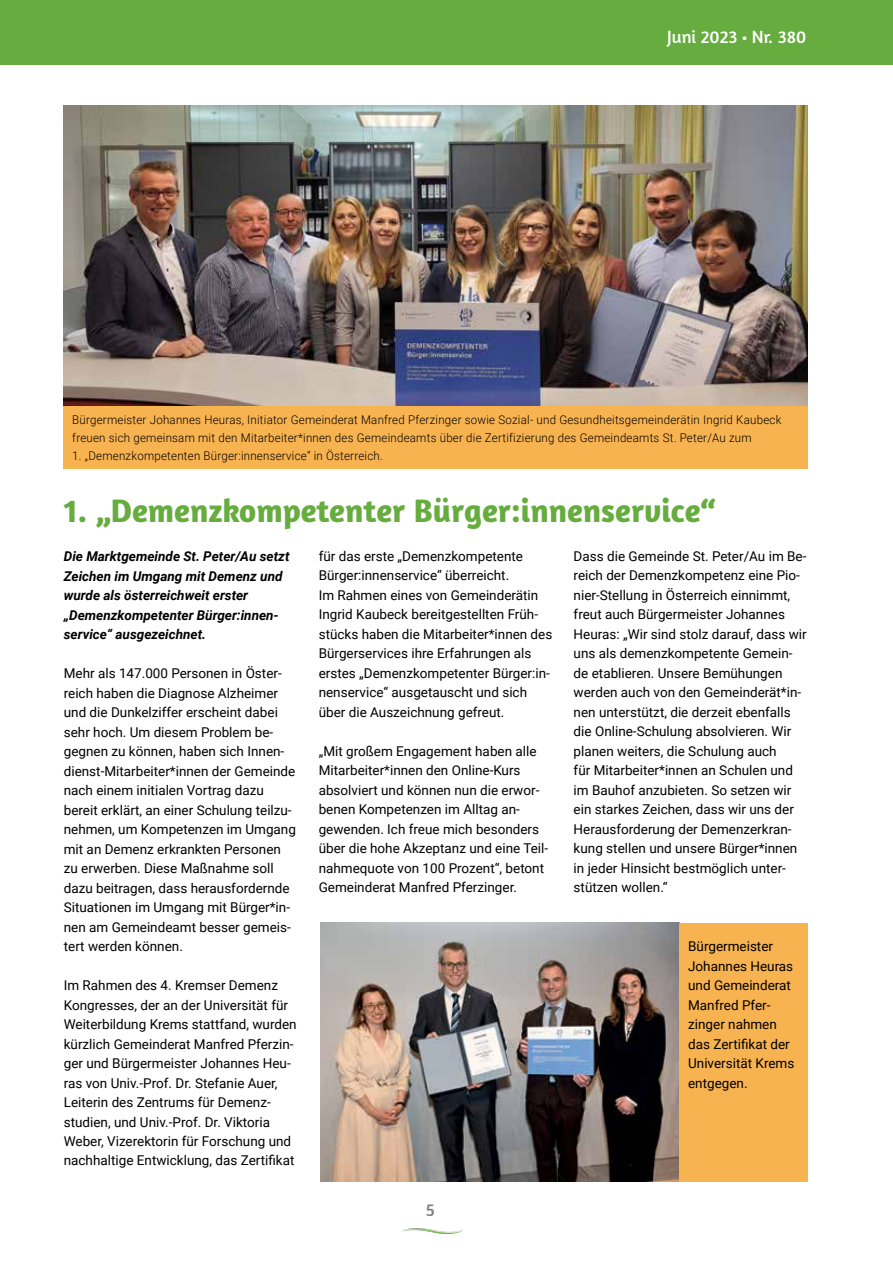
<style>
.page{position:relative;width:893px;height:1263px;background:#fff}
.page>*{position:absolute;margin:0;border:0;box-sizing:border-box;transform-origin:0 0}
.t1{font:700 33px "Amaranth";color:#66ac3f}
.t2{font:18px "Amaranth";color:#fff}
.t3{font:18px "Amaranth";color:#7e8181}
.t4{font:13.5px/19.5px "Roboto";color:#000}
.t5{font:italic 700 13.5px/19.5px "Roboto";color:#000}
.t6{font:300 12px/18px "Roboto";letter-spacing:.02em;color:#000;scale:.96 1}
.s1{font-family:"Myriad Pro"}
</style>
<div class="page">
<div style="left:0;top:0;width:893px;height:64px;background:#66ac3f"></div>
<img style="left:402px;top:1228px;width:62px;height:7px">
<img style="left:64px;top:105px;width:744px;height:301px">
<div style="left:64px;top:406px;width:744px;height:62px;background:#f8b351"></div>
<img style="left:320px;top:923px;width:360px;height:259px">
<div style="left:680px;top:923px;width:128px;height:259px;background:#f8b351"></div>
<h2 class="t2" style="left:667px;top:26px;width:140px">Juni 2023 <span class="s1">•</span> Nr. 380</h2>
<p class="t6" style="left:72px;top:410px;width:740px">Bürgermeister Johannes Heuras, Initiator Gemeinderat Manfred Pferzinger sowie Sozial- und Gesundheitsgemeinderätin Ingrid Kaubeck freuen sich gemeinsam mit den Mitarbeiter*innen des Gemeindeamts über die Zertifizierung des Gemeindeamts St. Peter/Au zum</p>
<p class="t6" style="left:72px;top:446px;width:325px">1. „Demenzkompetenten Bürger:innenservice“ in Österreich.</p>
<h1 class="t1" style="left:64px;top:490px;width:654px">1. „Demenzkompetenter Bürger:innenservice“</h1>
<p class="t5" style="left:64px;top:546px;width:227px">Die Marktgemeinde St. Peter/Au setzt Zeichen im Umgang mit Demenz und wurde als österreichweit erster „Demenzkompetenter Bürger:innen&shy;service“ ausgezeichnet.</p>
<p class="t4" style="left:64px;top:663px;width:234px">Mehr als 147.000 Personen in Öster&shy;reich haben die Diagnose Alzheimer und die Dunkelziffer erscheint dabei sehr hoch. Um diesem Problem be&shy;gegnen zu können, haben sich Innen&shy;dienst-Mitarbeiter*innen der Gemeinde nach einem initialen Vortrag dazu bereit erklärt, an einer Schulung teilzu&shy;nehmen, um Kompetenzen im Umgang mit an Demenz erkrankten Personen zu erwerben. Diese Maßnahme soll dazu beitragen, dass herausfordernde Situationen im Umgang mit Bürger*in&shy;nen am Gemeindeamt besser gemeis&shy;tert werden können.</p>
<p class="t4" style="left:64px;top:975px;width:234px">Im Rahmen des 4. Kremser Demenz Kongresses, der an der Universität für Weiterbildung Krems stattfand, wurden kürzlich Gemeinderat Manfred Pferzin&shy;ger und Bürgermeister Johannes Heu&shy;ras von Univ.-Prof. Dr. Stefanie Auer, Leiterin des Zentrums für Demenz&shy;studien, und Univ.-Prof. Dr. Viktoria Weber, Vizerektorin für Forschung und nachhaltige Entwicklung, das Zertifikat</p>
<p class="t4" style="left:319px;top:546px;width:235px">für das erste „Demenzkompetente Bürger:innenservice“ überreicht.<br>Im Rahmen eines von Gemeinderätin Ingrid Kaubeck bereitgestellten Früh&shy;stücks haben die Mitarbeiter*innen des Bürgerservices ihre Erfahrungen als erstes „Demenzkompetenter Bürger:in&shy;nenservice“ ausgetauscht und sich über die Auszeichnung gefreut.</p>
<p class="t4" style="left:319px;top:741px;width:231px">„Mit großem Engagement haben alle Mitarbeiter*innen den Online-Kurs absolviert und können nun die erwor&shy;benen Kompetenzen im Alltag an&shy;gewenden. Ich freue mich besonders über die hohe Akzeptanz und eine Teil&shy;nahmequote von 100 Prozent“, betont Gemeinderat Manfred Pferzinger.</p>
<p class="t4" style="left:574px;top:546px;width:235px">Dass die Gemeinde St. Peter/Au im Be&shy;reich der Demenzkompetenz eine Pio&shy;nier-Stellung in Österreich einnimmt, freut auch Bürgermeister Johannes Heuras: „Wir sind stolz darauf, dass wir uns als demenzkompetente Gemein&shy;de etablieren. Unsere Bemühungen werden auch von den Gemeinderät*in&shy;nen unterstützt, die derzeit ebenfalls die Online-Schulung absolvieren. Wir planen weiters, die Schulung auch<br>für Mitarbeiter*innen an Schulen und im Bauhof anzubieten. So setzen wir ein starkes Zeichen, dass wir uns der Herausforderung der Demenzerkran&shy;kung stellen und unsere Bürger*innen in jeder Hinsicht bestmöglich unter&shy;stützen wollen.“</p>
<p class="t4" style="left:688px;top:936px;width:108px">Bürgermeister<br>Johannes Heuras und Gemeinderat<br>Manfred Pfer&shy;zinger nahmen das Zertifikat der<br>Universität Krems entgegen.</p>
<h2 class="t3" style="left:426px;top:1199px;width:11px">5</h2>
</div>
